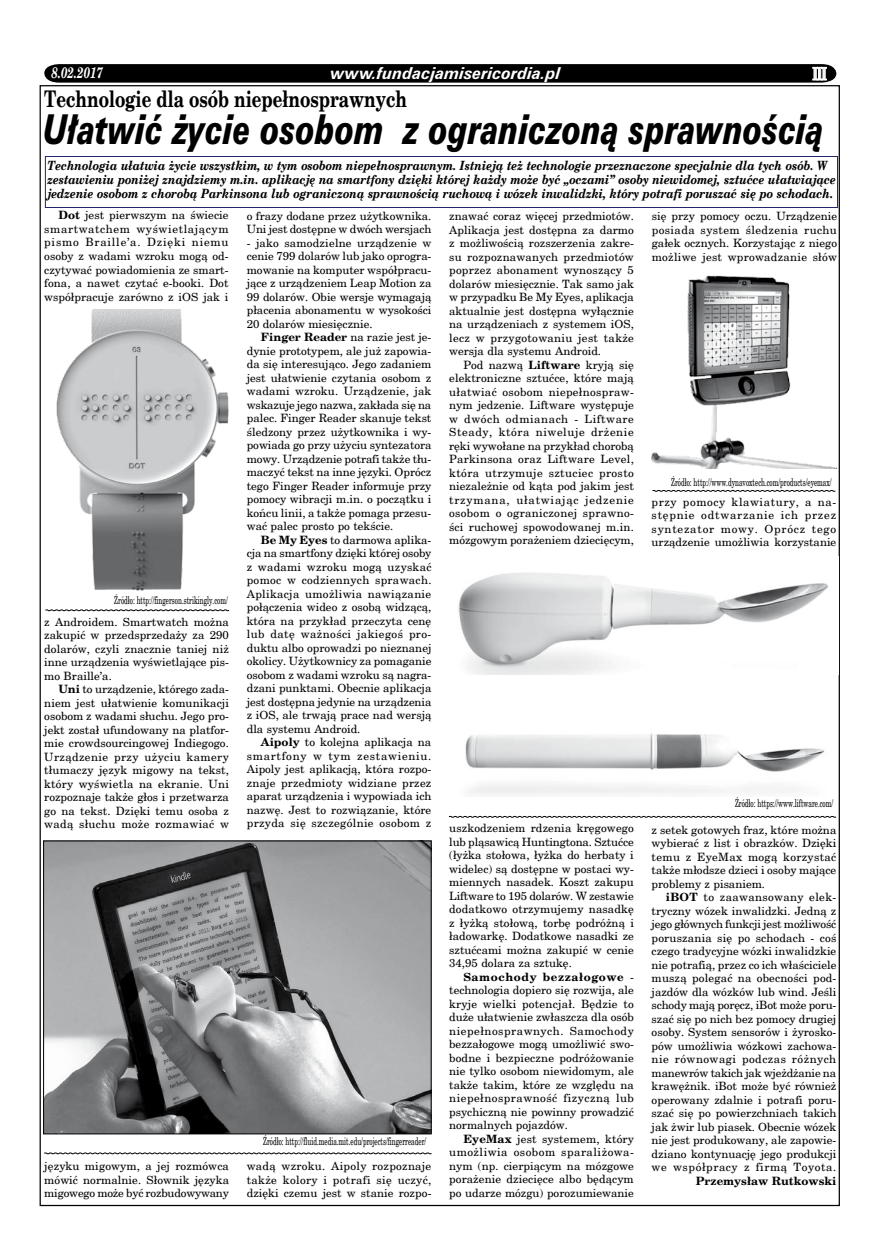
<style>
.page{position:relative;width:886px;height:1241px;background:#fff}
.page>*{position:absolute;margin:0;border:0;box-sizing:border-box;transform-origin:0 0}
.t1{font:italic 37.5px "Zurich Blk PL";color:#000;scale:.71 1}
.t2{font:700 22.5px "New Brunswick";color:#000;scale:.75 1}
.t3{font:700 17.5px "New Brunswick";color:#fff;scale:.7 1}
.t4{font:italic 700 15px "Zurich PL";color:#fff}
.t5{font:italic 700 15px "New Brunswick";color:#fff;scale:.75 1}
.t6{font:italic 700 12.5px/14.1px "New Brunswick";color:#000;scale:.88 1}
.t7{font:11.25px/13.5px "New Brunswick";color:#000;text-align:justify}
.t8{font:700 11.25px "New Brunswick";color:#000}
.t9{font:10.62px "New Brunswick";color:#000;scale:.6 1}
.s1{font-weight:700}
</style>
<div class="page">
<svg style="left:44px;top:64px;width:792px;height:19px;background:#0a0a0a"></svg>
<div style="left:45px;top:156px;width:793px;height:52px;border:1px solid #202867"></div>
<img style="left:56px;top:309px;width:173px;height:282px">
<img style="left:45px;top:842px;width:384px;height:289px">
<div style="left:43px;top:840px;width:388px;height:293px;border:1px solid #000"></div>
<img style="left:651px;top:275px;width:185px;height:193px">
<img style="left:458px;top:573px;width:371px;height:101px">
<img style="left:465px;top:733px;width:360px;height:62px">
<svg style="left:45px;top:609px;width:184px;height:2px"></svg>
<svg style="left:44px;top:1152px;width:388px;height:2px"></svg>
<svg style="left:448px;top:815px;width:388px;height:2px"></svg>
<svg style="left:652px;top:490px;width:184px;height:2px"></svg>
<h3 class="t5" style="left:51px;top:63px;width:70px">8.02.2017</h3>
<h3 class="t4" style="left:330px;top:63px;width:232px">www.fundacjamisericordia.pl</h3>
<h3 class="t3" style="left:812px;top:63px;width:22px">III</h3>
<h2 class="t2" style="left:44px;top:84px;width:485px">Technologie dla osób niepełnosprawnych</h2>
<h1 class="t1" style="left:44px;top:104px;width:1101px">Ułatwić życie osobom z ograniczoną sprawnością</h1>
<p class="t6" style="left:47px;top:158px;width:897px">Technologia ułatwia życie wszystkim, w tym osobom niepełnosprawnym. Istnieją też technologie przeznaczone specjalnie dla tych osób. W zestawieniu poniżej znajdziemy m.in. aplikację na smartfony dzięki której każdy może być „oczami” osoby niewidomej, sztućce ułatwiające jedzenie osobom z chorobą Parkinsona lub ograniczoną sprawnością ruchową i wózek inwalidzki, który potrafi poruszać się po schodach.</p>
<p class="t7" style="left:44px;top:208px;width:186px;text-indent:14px"><span class="s1">Dot</span> jest pierwszym na świecie smartwatchem wyświetlającym pismo Braille’a. Dzięki niemu osoby z wadami wzroku mogą od&shy;czytywać powiadomienia ze smart&shy;fona, a nawet czytać e-booki. Dot współpracuje zarówno z iOS jak i</p>
<p class="t9" style="left:114px;top:593px;width:191px">Źródło: http://fingerson.strikingly.com/</p>
<p class="t7" style="left:44px;top:614px;width:186px">z Androidem. Smartwatch można zakupić w przedsprzedaży za 290 dolarów, czyli znacznie taniej niż inne urządzenia wyświetlające pis&shy;mo Braille’a.</p>
<p class="t7" style="left:44px;top:682px;width:186px;text-indent:14px"><span class="s1">Uni</span> to urządzenie, którego zada&shy;niem jest ułatwienie komunikacji osobom z wadami słuchu. Jego pro&shy;jekt został ufundowany na platfor&shy;mie crowdsourcingowej Indiegogo.<br>Urządzenie przy użyciu kamery tłumaczy język migowy na tekst, który wyświetla na ekranie. Uni rozpoznaje także głos i przetwarza go na tekst. Dzięki temu osoba z wadą słuchu może rozmawiać w</p>
<p class="t7" style="left:247px;top:208px;width:186px">o frazy dodane przez użytkownika.<br>Uni jest dostępne w dwóch wersjach</p>
<p class="t7" style="left:247px;top:235px;width:186px">- jako samodzielne urządzenie w cenie 799 dolarów lub jako oprogra&shy;mowanie na komputer współpracu&shy;jące z urządzeniem Leap Motion za 99 dolarów. Obie wersje wymagają płacenia abonamentu w wysokości 20 dolarów miesięcznie.</p>
<p class="t7" style="left:247px;top:330px;width:186px;text-indent:14px"><span class="s1">Finger Reader</span> na razie jest je&shy;dynie prototypem, ale już zapowia&shy;da się interesująco. Jego zadaniem jest ułatwienie czytania osobom z wadami wzroku. Urządzenie, jak wskazuje jego nazwa, zakłada się na palec. Finger Reader skanuje tekst śledzony przez użytkownika i wy&shy;powiada go przy użyciu syntezatora mowy. Urządzenie potrafi także tłu&shy;maczyć tekst na inne języki. Oprócz tego Finger Reader informuje przy pomocy wibracji m.in. o początku i końcu linii, a także pomaga przesu&shy;wać palec prosto po tekście.</p>
<p class="t7" style="left:247px;top:532px;width:186px;text-indent:14px"><span class="s1">Be My Eyes</span> to darmowa aplika&shy;cja na smartfony dzięki której osoby z wadami wzroku mogą uzyskać pomoc w codziennych sprawach.<br>Aplikacja umożliwia nawiązanie połączenia wideo z osobą widzącą, która na przykład przeczyta cenę lub datę ważności jakiegoś pro&shy;duktu albo oprowadzi po nieznanej okolicy. Użytkownicy za pomaganie osobom z wadami wzroku są nagra&shy;dzani punktami. Obecnie aplikacja jest dostępna jedynie na urządzenia z iOS, ale trwają prace nad wersją dla systemu Android.</p>
<p class="t7" style="left:247px;top:735px;width:186px;text-indent:14px"><span class="s1">Aipoly</span> to kolejna aplikacja na smartfony w tym zestawieniu.<br>Aipoly jest aplikacją, która rozpo&shy;znaje przedmioty widziane przez aparat urządzenia i wypowiada ich nazwę. Jest to rozwiązanie, które przyda się szczególnie osobom z</p>
<p class="t7" style="left:44px;top:1159px;width:186px">języku migowym, a jej rozmówca mówić normalnie. Słownik języka migowego może być rozbudowywany</p>
<p class="t9" style="left:263px;top:1134px;width:273px">Źródło: http://fluid.media.mit.edu/projects/fingerreader/</p>
<p class="t7" style="left:247px;top:1158px;width:186px">wadą wzroku. Aipoly rozpoznaje także kolory i potrafi się uczyć, dzięki czemu jest w stanie rozpo-</p>
<p class="t7" style="left:449px;top:209px;width:186px">znawać coraz więcej przedmiotów.<br>Aplikacja jest dostępna za darmo z możliwością rozszerzenia zakre&shy;su rozpoznawanych przedmiotów poprzez abonament wynoszący 5 dolarów miesięcznie. Tak samo jak w przypadku Be My Eyes, aplikacja aktualnie jest dostępna wyłącznie na urządzeniach z systemem iOS, lecz w przygotowaniu jest także wersja dla systemu Android.</p>
<p class="t7" style="left:449px;top:358px;width:186px;text-indent:14px">Pod nazwą <span class="s1">Liftware</span> kryją się elektroniczne sztućce, które mają ułatwiać osobom niepełnospraw&shy;nym jedzenie. Liftware występuje w dwóch odmianach - Liftware Steady, która niweluje drżenie ręki wywołane na przykład chorobą Parkinsona oraz Liftware Level, która utrzymuje sztuciec prosto niezależnie od kąta pod jakim jest trzymana, ułatwiając jedzenie osobom o ograniczonej sprawno&shy;ści ruchowej spowodowanej m.in. mózgowym porażeniem dziecięcym,</p>
<p class="t7" style="left:652px;top:209px;width:187px">się przy pomocy oczu. Urządzenie posiada system śledzenia ruchu gałek ocznych. Korzystając z niego możliwe jest wprowadzanie słów</p>
<p class="t9" style="left:671px;top:475px;width:269px">Źródło: http://www.dynavoxtech.com/products/eyemax/</p>
<p class="t7" style="left:652px;top:494px;width:186px">przy pomocy klawiatury, a na&shy;stępnie odtwarzanie ich przez syntezator mowy. Oprócz tego urządzenie umożliwia korzystanie</p>
<p class="t7" style="left:449px;top:821px;width:186px">uszkodzeniem rdzenia kręgowego lub pląsawicą Huntingtona. Sztućce (łyżka stołowa, łyżka do herbaty i widelec) są dostępne w postaci wy&shy;miennych nasadek. Koszt zakupu Liftware to 195 dolarów. W zestawie dodatkowo otrzymujemy nasadkę z łyżką stołową, torbę podróżną i ładowarkę. Dodatkowe nasadki ze sztućcami można zakupić w cenie 34,95 dolara za sztukę.</p>
<p class="t7" style="left:449px;top:969px;width:186px;text-indent:14px"><span class="s1">Samochody bezzałogowe</span> - technologia dopiero się rozwija, ale kryje wielki potencjał. Będzie to duże ułatwienie zwłaszcza dla osób niepełnosprawnych. Samochody bezzałogowe mogą umożliwić swo&shy;bodne i bezpieczne podróżowanie nie tylko osobom niewidomym, ale także takim, które ze względu na niepełnosprawność fizyczną lub psychiczną nie powinny prowadzić normalnych pojazdów.</p>
<p class="t7" style="left:449px;top:1131px;width:186px;text-indent:14px"><span class="s1">EyeMax</span> jest systemem, który umożliwia osobom sparaliżowa&shy;nym (np. cierpiącym na mózgowe porażenie dziecięce albo będącym po udarze mózgu) porozumiewanie</p>
<p class="t9" style="left:735px;top:796px;width:165px">Źródło: https://www.liftware.com/</p>
<p class="t7" style="left:652px;top:822px;width:186px">z setek gotowych fraz, które można wybierać z list i obrazków. Dzięki temu z EyeMax mogą korzystać także młodsze dzieci i osoby mające problemy z pisaniem.</p>
<p class="t7" style="left:652px;top:889px;width:186px;text-indent:14px"><span class="s1">iBOT</span> to zaawansowany elek&shy;tryczny wózek inwalidzki. Jedną z jego głównych funkcji jest możliwość poruszania się po schodach - coś czego tradycyjne wózki inwalidzkie nie potrafią, przez co ich właściciele muszą polegać na obecności pod&shy;jazdów dla wózków lub wind. Jeśli schody mają poręcz, iBot może poru&shy;szać się po nich bez pomocy drugiej osoby. System sensorów i żyrosko&shy;pów umożliwia wózkowi zachowa&shy;nie równowagi podczas różnych manewrów takich jak wjeżdżanie na krawężnik. iBot może być również operowany zdalnie i potrafi poru&shy;szać się po powierzchniach takich jak żwir lub piasek. Obecnie wózek nie jest produkowany, ale zapowie&shy;dziano kontynuację jego produkcji we współpracy z firmą Toyota.</p>
<p class="t8" style="left:696px;top:1173px;width:142px">Przemysław Rutkowski</p>
</div>
